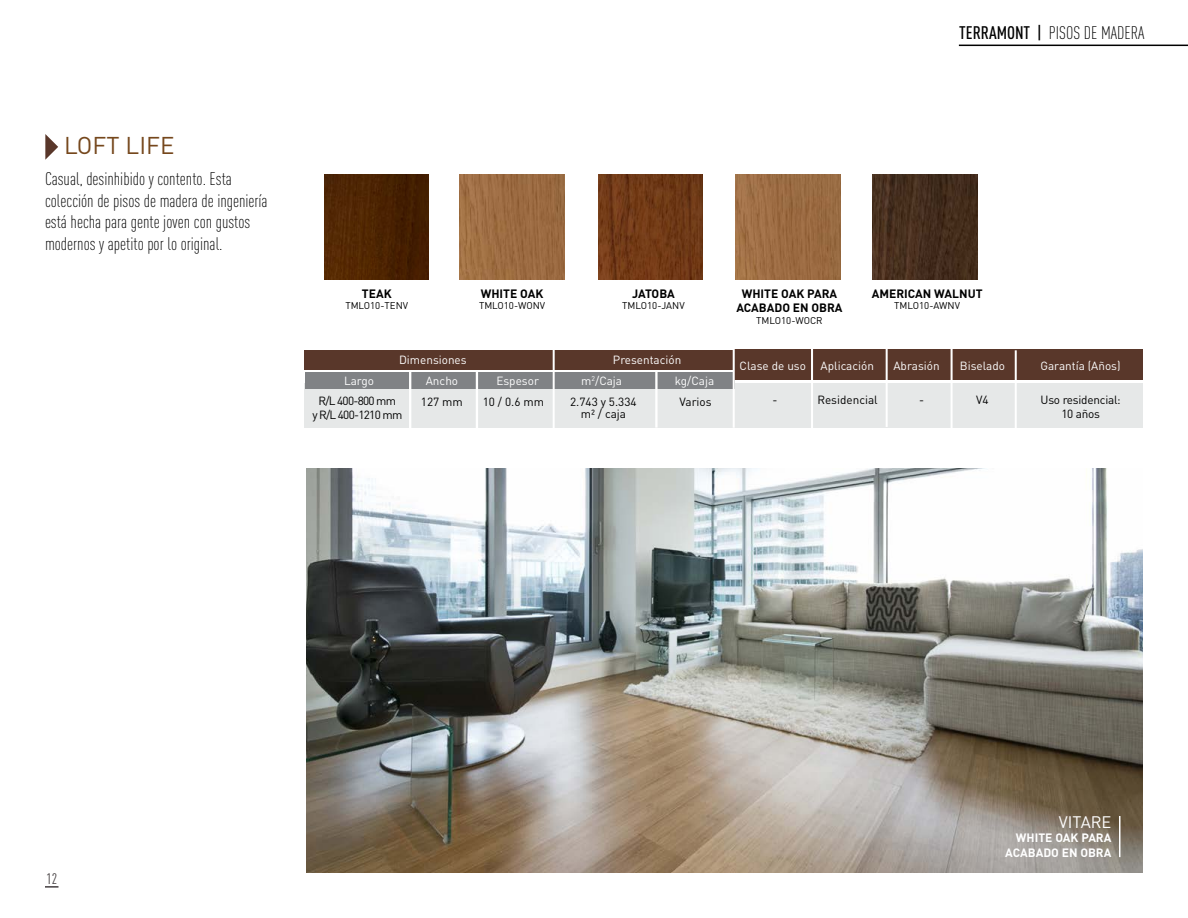
<style>
.page{position:relative;width:1188px;height:918px;background:#fff}
.page>*{position:absolute;margin:0;border:0;box-sizing:border-box;transform-origin:0 0}
.t1{font:24px "DIN";color:#75471c}
.t2{font:300 18px/21.6px "DIN Cond";color:#000}
.t3{font:16.5px "DIN";color:#fff}
.t4{font:15px "DIN Cond";color:#454042}
.t5{font:700 12px/14.4px "DIN";color:#000;text-align:center}
.t6{font:700 12px/14.4px "DIN";color:#fff;text-align:right}
.t7{font:11.7px "DIN";color:#fff}
.t8{font:11.7px/14.1px "DIN";letter-spacing:-.015em;color:#000;text-align:center}
.t9{font:11.7px/14.1px "DIN";letter-spacing:-.06em;color:#000;text-align:center}
.t10{font:9.75px "DIN";color:#000}
.s1{font-weight:500}
</style>
<div class="page">
<hr style="left:959px;top:45px;width:229px;height:1px;background:#000">
<svg style="left:45px;top:134px;width:13px;height:26px"></svg>
<img style="left:324px;top:174px;width:105px;height:106px">
<img style="left:460px;top:174px;width:105px;height:106px">
<img style="left:599px;top:174px;width:103px;height:106px">
<img style="left:735px;top:174px;width:105px;height:106px">
<img style="left:872px;top:174px;width:106px;height:106px">
<div style="left:305px;top:384px;width:838px;height:44px;background:#e6e8e8"></div>
<div style="left:305px;top:372px;width:430px;height:17px;background:#808285"></div>
<div style="left:305px;top:350px;width:838px;height:20px;background:#59372a"></div>
<div style="left:735px;top:350px;width:408px;height:30px;background:#59372a"></div>
<hr style="left:553px;top:347px;width:2px;height:86px;background:#fff">
<hr style="left:476px;top:371px;width:2px;height:62px;background:#fff">
<hr style="left:655px;top:371px;width:3px;height:57px;background:#fff">
<hr style="left:409px;top:372px;width:2px;height:56px;background:#fff">
<hr style="left:733px;top:347px;width:2px;height:81px;background:#fff">
<hr style="left:811px;top:346px;width:2px;height:83px;background:#fff">
<hr style="left:886px;top:348px;width:2px;height:79px;background:#fff">
<hr style="left:951px;top:348px;width:2px;height:81px;background:#fff">
<hr style="left:1015px;top:350px;width:2px;height:79px;background:#fff">
<img style="left:306px;top:468px;width:837px;height:405px">
<hr style="left:1119px;top:816px;width:1px;height:41px;background:#fff">
<svg style="left:45px;top:886px;width:13px;height:2px"></svg>
<h1 class="t1" style="left:64px;top:131px;width:112px">LOFT LIFE</h1>
<p class="t2" style="left:45px;top:168px;width:224px">Casual, desinhibido y contento. Esta colección de pisos de madera de ingeniería está hecha para gente joven con gustos modernos y apetito por lo original.</p>
<p class="t2" style="left:959px;top:22px;width:187px"><span class="s1">TERRAMONT |</span> PISOS DE MADERA</p>
<p class="t5" style="left:362px;top:286px;width:31px">TEAK</p>
<p class="t10" style="left:345px;top:300px;width:64px">TMLO10-TENV</p>
<p class="t5" style="left:481px;top:286px;width:64px">WHITE OAK</p>
<p class="t10" style="left:479px;top:300px;width:68px">TMLO10-WONV</p>
<p class="t5" style="left:632px;top:286px;width:44px">JATOBA</p>
<p class="t10" style="left:622px;top:300px;width:64px">TMLO10-JANV</p>
<p class="t5" style="left:736px;top:286px;width:108px">WHITE OAK PARA<br>ACABADO EN OBRA</p>
<p class="t10" style="left:756px;top:314px;width:68px">TMLO10-WOCR</p>
<p class="t5" style="left:872px;top:286px;width:112px">AMERICAN WALNUT</p>
<p class="t10" style="left:894px;top:300px;width:67px">TMLO10-AWNV</p>
<p class="t7" style="left:399px;top:352px;width:69px">Dimensiones</p>
<p class="t7" style="left:613px;top:352px;width:70px">Presentación</p>
<p class="t7" style="left:740px;top:358px;width:136px">Clase de uso Aplicación</p>
<p class="t7" style="left:893px;top:358px;width:48px">Abrasión</p>
<p class="t7" style="left:960px;top:358px;width:47px">Biselado</p>
<p class="t7" style="left:1040px;top:358px;width:82px">Garantía (Años)</p>
<p class="t7" style="left:344px;top:373px;width:32px">Largo</p>
<p class="t7" style="left:426px;top:373px;width:34px">Ancho</p>
<p class="t7" style="left:496px;top:373px;width:44px">Espesor</p>
<p class="t7" style="left:581px;top:373px;width:42px">m<sup>2</sup>/Caja</p>
<p class="t7" style="left:675px;top:373px;width:41px">kg/Caja</p>
<p class="t9" style="left:312px;top:394px;width:91px">R/L 400-800 mm<br>y R/L 400-1210 mm</p>
<p class="t8" style="left:421px;top:395px;width:43px">127 mm</p>
<p class="t8" style="left:680px;top:395px;width:34px">Varios</p>
<p class="t8" style="left:817px;top:393px;width:62px">Residencial</p>
<p class="t8" style="left:919px;top:393px;width:7px">-</p>
<p class="t8" style="left:976px;top:393px;width:14px">V4</p>
<p class="t8" style="left:1041px;top:393px;width:82px">Uso residencial:<br>10 años</p>
<p class="t8" style="left:483px;top:395px;width:63px">10 / 0.6 mm</p>
<p class="t8" style="left:570px;top:395px;width:68px">2.743 y 5.334</p>
<p class="t8" style="left:772px;top:393px;width:7px">-</p>
<p class="t8" style="left:581px;top:407px;width:47px">m² / caja</p>
<p class="t4" style="left:46px;top:870px;width:12px">12</p>
<p class="t3" style="left:1059px;top:811px;width:54px">VITARE</p>
<p class="t6" style="left:1005px;top:830px;width:108px">WHITE OAK PARA<br>ACABADO EN OBRA</p>
</div>
